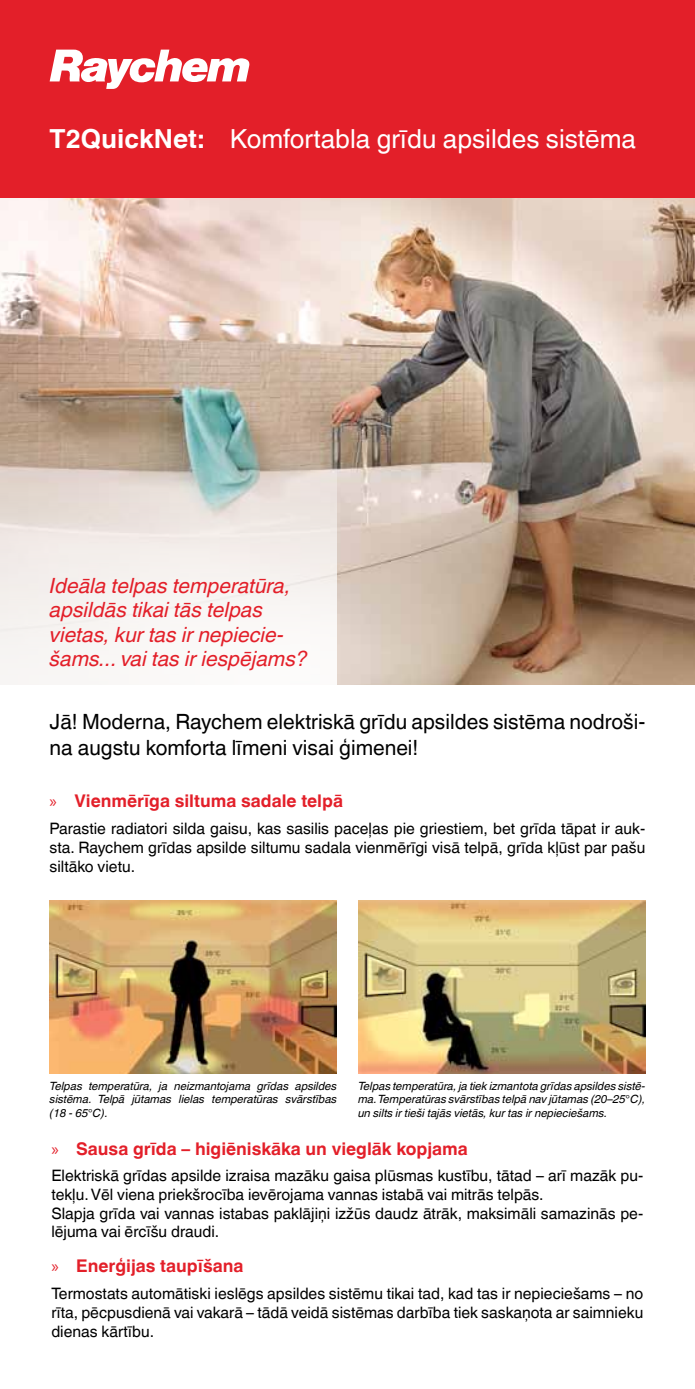
<style>
.page{position:relative;width:695px;height:1389px;background:#fff}
.page>*{position:absolute;margin:0;border:0;box-sizing:border-box;transform-origin:0 0}
.t1{font:26.25px "Helvetica Linotype";color:#fff}
.t2{font:italic 21px/24.5px "Helvetica Linotype";color:#e31f29}
.t3{font:21px/25.2px "Helvetica Linotype";color:#000}
.t4{font:700 17.5px "Helvetica Linotype";color:#e31f29}
.t5{font:15.75px/18.9px "Helvetica Linotype";color:#000;text-align:justify}
.t6{font:italic 11.38px/13.7px "Helvetica Linotype";color:#000;text-align:justify}
.s1{font-weight:700}
.s2{font-family:"Myriad Pro";font-weight:400}
</style>
<div class="page">
<img style="left:50px;top:900px;width:287px;height:174px">
<img style="left:358px;top:900px;width:287px;height:174px">
<img style="left:0;top:198px;width:694px;height:487px">
<svg style="left:0;top:435px;width:337px;height:250px"></svg>
<div style="left:0;top:0;width:694px;height:198px;background:#e31f29"></div>
<svg style="left:50px;top:50px;width:200px;height:39px"></svg>
<h1 class="t1" style="left:50px;top:123px;width:587px"><span class="s1">T2QuickNet:</span> Komfortabla grīdu apsildes sistēma</h1>
<h2 class="t2" style="left:50px;top:573px;width:259px">Ideāla telpas temperatūra, apsildās tikai tās telpas vietas, kur tas ir nepiecie&shy;šams... vai tas ir iespējams?</h2>
<h2 class="t3" style="left:50px;top:710px;width:597px">Jā! Moderna, Raychem elektriskā grīdu apsildes sistēma nodroši&shy;na augstu komforta līmeni visai ģimenei!</h2>
<p class="t4" style="left:50px;top:791px;width:295px"><span class="s2">»</span> Vienmērīga siltuma sadale telpā</p>
<p class="t5" style="left:50px;top:819px;width:597px">Parastie radiatori silda gaisu, kas sasilis paceļas pie griestiem, bet grīda tāpat ir auk&shy;sta. Raychem grīdas apsilde siltumu sadala vienmērīgi visā telpā, grīda kļūst par pašu siltāko vietu.</p>
<p class="t6" style="left:50px;top:1079px;width:289px">Telpas temperatūra, ja neizmantojama grīdas apsildes sistēma. Telpā jūtamas lielas temperatūras svārstības (18 - 65°C).</p>
<p class="t6" style="left:358px;top:1079px;width:289px">Telpas temperatūra, ja tiek izmantota grīdas apsildes sistē&shy;ma. Temperatūras svārstības telpā nav jūtamas (20–25°C), un silts ir tieši tajās vietās, kur tas ir nepieciešams.</p>
<p class="t4" style="left:51px;top:1138px;width:418px"><span class="s2">»</span> Sausa grīda – higiēniskāka un vieglāk kopjama</p>
<p class="t5" style="left:51px;top:1166px;width:593px;text-align:left">Elektriskā grīdas apsilde izraisa mazāku gaisa plūsmas kustību, tātad – arī mazāk pu&shy;tekļu. Vēl viena priekšrocība ievērojama vannas istabā vai mitrās telpās.<br>Slapja grīda vai vannas istabas paklājiņi izžūs daudz ātrāk, maksimāli samazinās pe&shy;lējuma vai ērcīšu draudi.</p>
<p class="t4" style="left:51px;top:1256px;width:193px"><span class="s2">»</span> Enerģijas taupīšana</p>
<p class="t5" style="left:51px;top:1284px;width:593px">Termostats automātiski ieslēgs apsildes sistēmu tikai tad, kad tas ir nepieciešams – no rīta, pēcpusdienā vai vakarā – tādā veidā sistēmas darbība tiek saskaņota ar saimnieku dienas kārtību.</p>
</div>
